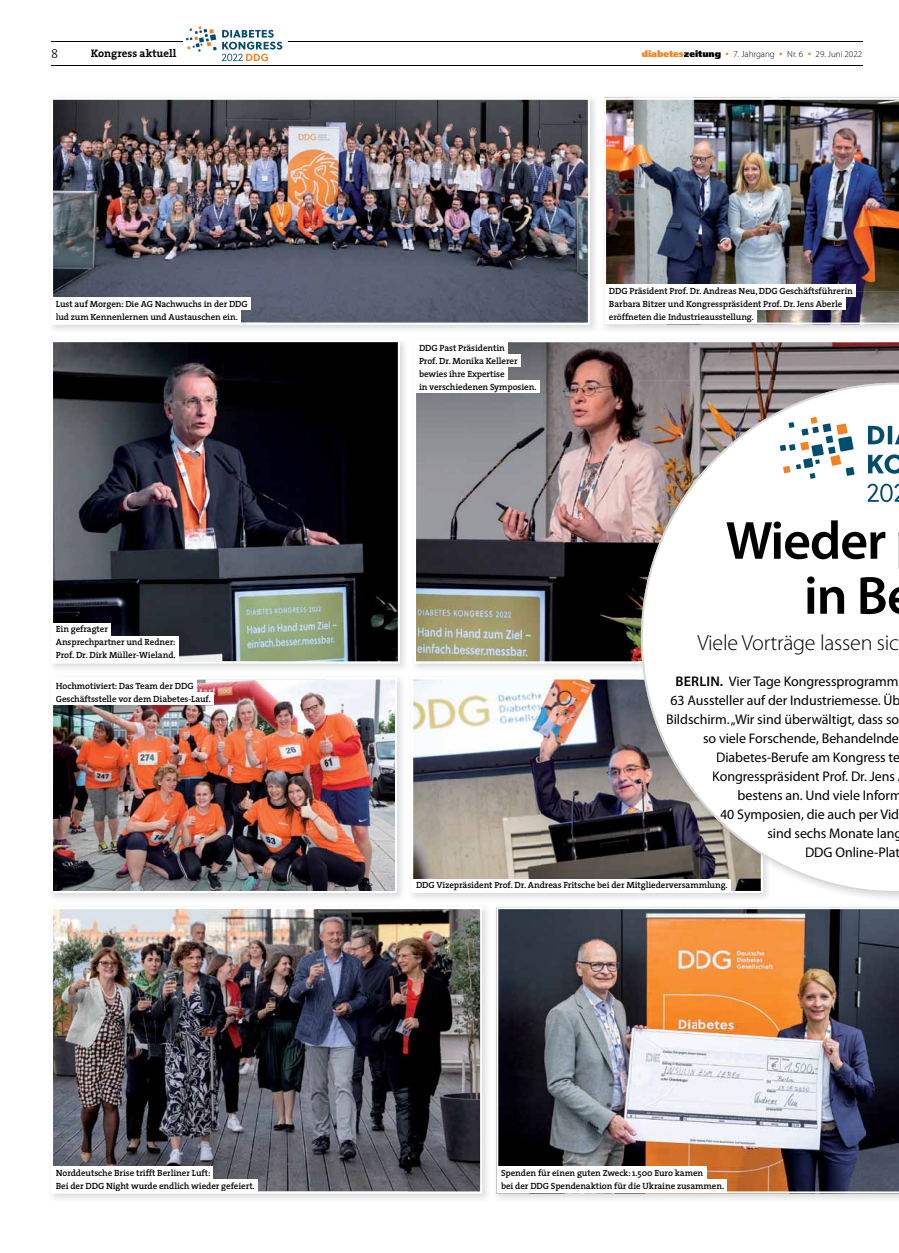
<style>
.page{position:relative;width:899px;height:1253px;background:#fff}
.page>*{position:absolute;margin:0;border:0;box-sizing:border-box;transform-origin:0 0}
.t1{font:600 54px/55px "Myriad Pro";letter-spacing:-.02em;color:#000;text-align:right}
.t2{font:300 22px "Myriad Pro";letter-spacing:-.01em;color:#000}
.t3{font:14px "Myriad Pro";letter-spacing:-.005em;color:#000}
.t4{font:13px "The Serif Light Caps";color:#000}
.t5{font:700 11px "The Serif";color:#000}
.t6{font:600 9px/13px "The Serif";letter-spacing:-.01em;color:#000}
.t7{font:300 9px "Myriad Pro";color:#000}
.s1{font-family:"Frutiger";font-weight:900;color:#f58220}
.s2{font-family:"Frutiger";font-weight:900}
.s3{font-weight:900;font-size:12px;color:#f58220}
.s4{font-weight:600}
</style>
<div class="page">
<img style="left:416px;top:342px;width:483px;height:320px">
<img style="left:604px;top:98px;width:295px;height:227px">
<img style="left:53px;top:342px;width:345px;height:320px">
<img style="left:53px;top:99px;width:537px;height:226px">
<img style="left:53px;top:909px;width:428px;height:283px">
<img style="left:53px;top:679px;width:343px;height:212px">
<img style="left:413px;top:679px;width:225px;height:200px">
<img style="left:496px;top:1193px;width:403px;height:6px">
<img style="left:496px;top:907px;width:403px;height:286px">
<img style="left:638px;top:380px;width:98px;height:105px">
<img style="left:736px;top:380px;width:65px;height:3px">
<img style="left:801px;top:380px;width:98px;height:3px">
<img style="left:638px;top:485px;width:3px;height:36px">
<img style="left:638px;top:521px;width:3px;height:140px">
<svg style="left:638px;top:661px;width:3px;height:9px"></svg>
<img style="left:638px;top:677px;width:3px;height:216px">
<svg style="left:641px;top:383px;width:258px;height:510px"></svg>
<div style="left:676px;top:676px;width:47px;height:10px;background:#fff"></div>
<div style="left:729px;top:676px;width:170px;height:13px;background:#fff"></div>
<div style="left:671px;top:696px;width:13px;height:9px;background:#fff"></div>
<div style="left:684px;top:695px;width:196px;height:10px;background:#fff"></div>
<div style="left:884px;top:693px;width:15px;height:12px;background:#fff"></div>
<div style="left:667px;top:714px;width:62px;height:10px;background:#fff"></div>
<div style="left:731px;top:714px;width:23px;height:11px;background:#fff"></div>
<div style="left:754px;top:714px;width:145px;height:13px;background:#fff"></div>
<div style="left:703px;top:733px;width:196px;height:13px;background:#fff"></div>
<div style="left:717px;top:752px;width:182px;height:13px;background:#fff"></div>
<div style="left:713px;top:771px;width:106px;height:13px;background:#fff"></div>
<div style="left:819px;top:771px;width:80px;height:13px;background:#fff"></div>
<div style="left:738px;top:790px;width:161px;height:13px;background:#fff"></div>
<svg style="left:720px;top:809px;width:179px;height:13px"></svg>
<div style="left:768px;top:828px;width:131px;height:13px;background:#fff"></div>
<div style="left:806px;top:847px;width:93px;height:10px;background:#fff"></div>
<div style="left:606px;top:285px;width:250px;height:12px;background:#fff"></div>
<div style="left:606px;top:298px;width:239px;height:12px;background:#fff"></div>
<div style="left:606px;top:311px;width:150px;height:12px;background:#fff"></div>
<div style="left:53px;top:298px;width:198px;height:12px;background:#fff"></div>
<div style="left:53px;top:311px;width:187px;height:12px;background:#fff"></div>
<div style="left:53px;top:623px;width:58px;height:12px;background:#fff"></div>
<div style="left:53px;top:636px;width:125px;height:12px;background:#fff"></div>
<div style="left:53px;top:649px;width:125px;height:12px;background:#fff"></div>
<div style="left:53px;top:679px;width:143px;height:12px;background:#fff"></div>
<div style="left:53px;top:692px;width:161px;height:12px;background:#fff"></div>
<div style="left:413px;top:879px;width:317px;height:12px;background:#fff"></div>
<div style="left:416px;top:342px;width:92px;height:12px;background:#fff"></div>
<div style="left:416px;top:355px;width:104px;height:12px;background:#fff"></div>
<div style="left:416px;top:368px;width:91px;height:12px;background:#fff"></div>
<div style="left:416px;top:381px;width:123px;height:12px;background:#fff"></div>
<div style="left:726px;top:520px;width:173px;height:49px;background:#fff"></div>
<div style="left:807px;top:575px;width:92px;height:39px;background:#fff"></div>
<div style="left:697px;top:635px;width:202px;height:20px;background:#fff"></div>
<div style="left:53px;top:1166px;width:160px;height:12px;background:#fff"></div>
<div style="left:53px;top:1179px;width:204px;height:12px;background:#fff"></div>
<div style="left:498px;top:1166px;width:208px;height:12px;background:#fff"></div>
<div style="left:498px;top:1179px;width:229px;height:12px;background:#fff"></div>
<svg style="left:868px;top:454px;width:31px;height:20px"></svg>
<svg style="left:868px;top:425px;width:31px;height:20px"></svg>
<svg style="left:780px;top:417px;width:74px;height:62px"></svg>
<svg style="left:867px;top:484px;width:32px;height:18px"></svg>
<hr style="left:51px;top:65px;width:811px;height:1px;background:#000">
<hr style="left:51px;top:41px;width:811px;height:1px;background:#000">
<div style="left:183px;top:26px;width:105px;height:37px;background:#fff"></div>
<svg style="left:186px;top:26px;width:96px;height:35px"></svg>
<h3 class="t4" style="left:51px;top:42px;width:9px">8</h3>
<p class="t5" style="left:91px;top:44px;width:87px">Kongress aktuell</p>
<p class="t7" style="left:641px;top:49px;width:222px"><span class="s1">diabetes</span><span class="s2">zeitung</span> <span class="s3">·</span> 7. Jahrgang <span class="s3">·</span> Nr. 6 <span class="s3">·</span> 29. Juni 2022</p>
<p class="t6" style="left:56px;top:297px;width:193px">Lust auf Morgen: Die AG Nachwuchs in der DDG lud zum Kennenlernen und Austauschen ein.</p>
<p class="t6" style="left:56px;top:623px;width:121px">Ein gefragter<br>Ansprechpartner und Redner:<br>Prof. Dr. Dirk Müller-Wieland.</p>
<p class="t6" style="left:56px;top:679px;width:157px">Hochmotiviert: Das Team der DDG<br>Geschäftsstelle vor dem Diabetes-Lauf.</p>
<p class="t6" style="left:419px;top:341px;width:119px">DDG Past Präsidentin<br>Prof. Dr. Monika Kellerer bewies ihre Expertise<br>in verschiedenen Symposien.</p>
<p class="t6" style="left:609px;top:284px;width:245px">DDG Präsident Prof. Dr. Andreas Neu, DDG Geschäftsführerin<br>Barbara Bitzer und Kongresspräsident Prof. Dr. Jens Aberle eröffneten die Industrieausstellung.</p>
<h1 class="t1" style="left:725px;top:512px;width:163px">Wieder in B</h1>
<h2 class="t2" style="left:697px;top:631px;width:203px">Viele Vorträge lassen sic</h2>
<h3 class="t3" style="left:675px;top:672px;width:224px"><span class="s4">BERLIN.</span> Vier Tage Kongressprogramm</h3>
<h3 class="t3" style="left:670px;top:691px;width:231px">63 Aussteller auf der Industriemesse. Üb</h3>
<h3 class="t3" style="left:666px;top:710px;width:234px">Bildschirm. „Wir sind überwältigt, dass so</h3>
<h3 class="t3" style="left:703px;top:729px;width:197px">so viele Forschende, Behandelnde</h3>
<h3 class="t3" style="left:716px;top:748px;width:185px">Diabetes-Berufe am Kongress te</h3>
<h3 class="t3" style="left:712px;top:767px;width:184px">Kongresspräsident Prof. Dr. Jens</h3>
<h3 class="t3" style="left:737px;top:786px;width:166px">bestens an. Und viele Inform</h3>
<h3 class="t3" style="left:720px;top:805px;width:180px">40 Symposien, die auch per Vid</h3>
<h3 class="t3" style="left:767px;top:824px;width:136px">sind sechs Monate lang</h3>
<h3 class="t3" style="left:805px;top:843px;width:97px">DDG Online-Plat</h3>
<p class="t6" style="left:416px;top:878px;width:313px">DDG Vizepräsident Prof. Dr. Andreas Fritsche bei der Mitgliederversammlung.</p>
<p class="t6" style="left:56px;top:1166px;width:200px">Norddeutsche Brise trifft Berliner Luft:<br>Bei der DDG Night wurde endlich wieder gefeiert.</p>
<p class="t6" style="left:501px;top:1166px;width:225px">Spenden für einen guten Zweck: 1.500 Euro kamen<br>bei der DDG Spendenaktion für die Ukraine zusammen.</p>
</div>
